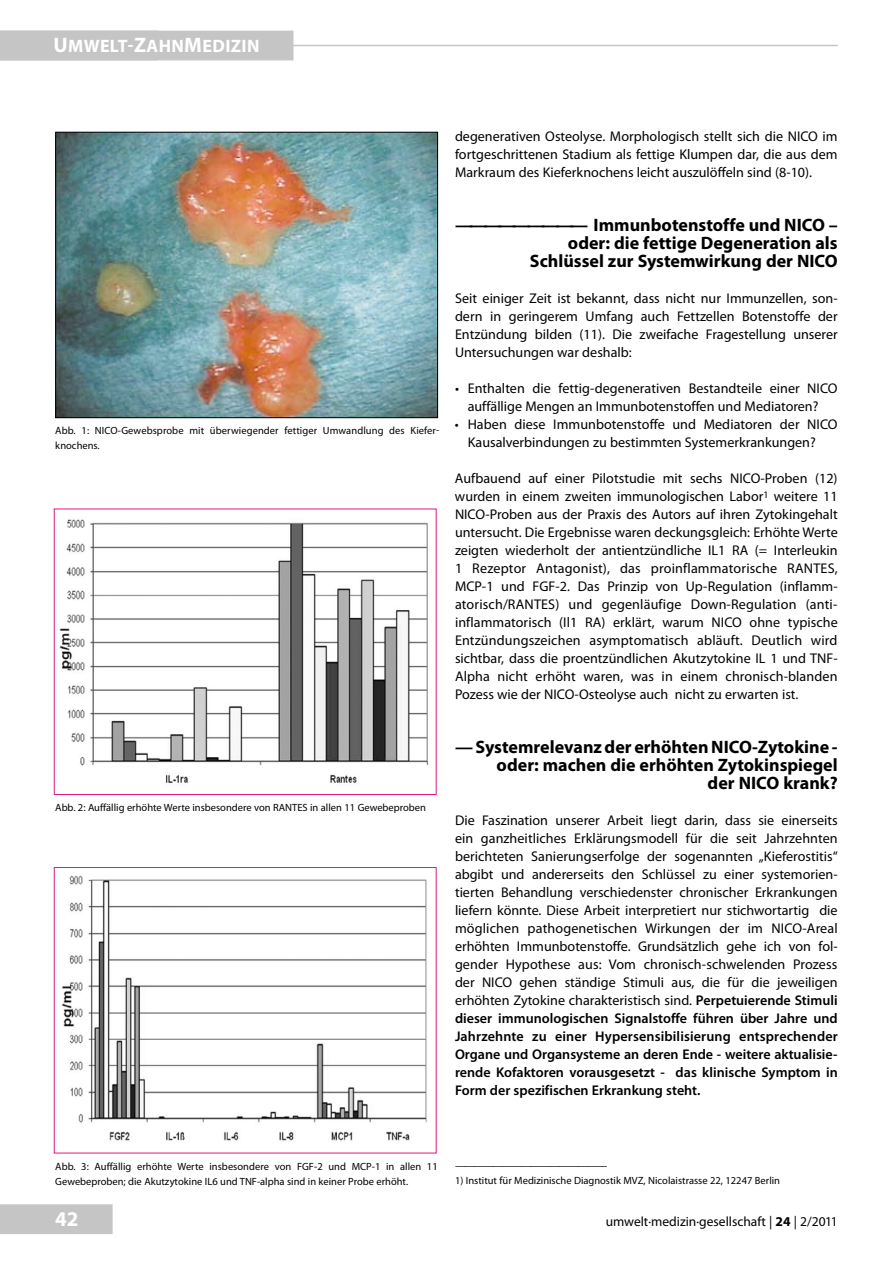
<style>
.page{position:relative;width:893px;height:1263px;background:#fff}
.page>*{position:absolute;margin:0;border:0;box-sizing:border-box;transform-origin:0 0}
.t1{font:700 21px "Myriad Pro";letter-spacing:.02em;color:#fff}
.t2{font:700 18px/18px "Myriad Pro";color:#000;text-align:right}
.t3{font:700 18px "Myriad Pro";letter-spacing:.02em;color:#fff}
.t4{font:14.1px/18px "Myriad Pro";color:#000;text-align:justify}
.t5{font:13.5px "Myriad Pro";color:#000}
.t6{font:10.5px/15px "Myriad Pro";color:#000}
.s1{font-size:21px}
.s2{font-weight:600}
.s3{font-weight:700}
</style>
<div class="page">
<hr style="left:55px;top:45px;width:783px;height:1px;background:#c5c5c5">
<div style="left:0;top:1204px;width:113px;height:30px;background:#c5c5c5"></div>
<div style="left:0;top:31px;width:293px;height:29px;background:#c5c5c5"></div>
<img style="left:57px;top:134px;width:379px;height:282px">
<div style="left:55px;top:132px;width:383px;height:286px;border:1px solid #000"></div>
<img style="left:60px;top:519px;width:368px;height:264px">
<img style="left:62px;top:875px;width:365px;height:266px">
<h1 class="t1" style="left:53px;top:32px;width:72px">thema</h1>
<p class="t3" style="left:53px;top:35px;width:208px"><span class="s1">U</span>mwelt-<span class="s1">Z</span>ahn<span class="s1">M</span>edizin</p>
<p class="t6" style="left:55px;top:423px;width:385px">Abb. 1: NICO-Gewebsprobe mit überwiegender fettiger Umwandlung des Kiefer&shy;knochens.</p>
<p class="t6" style="left:55px;top:800px;width:372px">Abb. 2: Auffällig erhöhte Werte insbesondere von RANTES in allen 11 Gewebeproben</p>
<p class="t4" style="left:455px;top:127px;width:384px">degenerativen Osteolyse. Morphologisch stellt sich die NICO im fortgeschrittenen Stadium als fettige Klumpen dar, die aus dem Markraum des Kieferknochens leicht auszulöffeln sind (8-10).</p>
<p class="t2" style="left:455px;top:215px;width:384px">————————— I mmunbotenstoffe und NI CO – oder: die fettige Degeneration als<br>Schlüssel zur Systemwirkung der NICO</p>
<p class="t4" style="left:455px;top:289px;width:384px">Seit einiger Zeit ist bekannt, dass nicht nur Immunzellen, son&shy;dern in geringerem Umfang auch Fettzellen Botenstoffe der Entzündung bilden (11). Die zweifache Fragestellung unserer Untersuchungen war deshalb:</p>
<p class="t4" style="left:455px;top:379px;width:384px;text-align:center">• Enthalten die fettig-degenerativen Bestandteile einer NICO auffällige Mengen an Immunbotenstoffen und Mediatoren?</p>
<p class="t4" style="left:468px;top:415px;width:371px;text-indent:-13px">• Haben diese Immunbotenstoffe und Mediatoren der NICO<br>Kausalverbindungen zu bestimmten Systemerkrankungen?</p>
<p class="t4" style="left:455px;top:469px;width:384px">Aufbauend auf einer Pilotstudie mit sechs NICO-Proben (12) wurden in einem zweiten immunologischen Labor<sup>1</sup> weitere 11<br>NICO-Proben aus der Praxis des Autors auf ihren Zytokingehalt untersucht. Die Ergebnisse waren deckungsgleich: Erhöhte Werte zeigten wiederholt der antientzündliche IL1 RA (= Interleukin 1 Rezeptor Antagonist), das proinflammatorische RANTES, MCP-1 und FGF-2. Das Prinzip von Up-Regulation (inflamm&shy;atorisch/RANTES) und gegenläufige Down-Regulation (anti&shy;inflammatorisch (Il1 RA) erklärt, warum NICO ohne typische Entzündungszeichen asymptomatisch abläuft. Deutlich wird sichtbar, dass die proentzündlichen Akutzytokine IL 1 und TNF-Alpha nicht erhöht waren, was in einem chronisch-blanden Pozess wie der NICO-Osteolyse auch nicht zu erwarten ist.</p>
<p class="t2" style="left:455px;top:737px;width:384px">— Systemrelevanz der erhöhten NICO-Zytokine - oder: machen die erhöhten Zytokinspiegel<br>der NICO krank?</p>
<p class="t4" style="left:455px;top:811px;width:384px">Die Faszination unserer Arbeit liegt darin, dass sie einerseits ein ganzheitliches Erklärungsmodell für die seit Jahrzehnten berichteten Sanierungserfolge der sogenannten „Kieferostitis“ abgibt und andererseits den Schlüssel zu einer systemorien&shy;tierten Behandlung verschiedenster chronischer Erkrankungen liefern könnte. Diese Arbeit interpretiert nur stichwortartig die möglichen pathogenetischen Wirkungen der im NICO-Areal erhöhten Immunbotenstoffe. Grundsätzlich gehe ich von fol&shy;gender Hypothese aus: Vom chronisch-schwelenden Prozess der NICO gehen ständige Stimuli aus, die für die jeweiligen erhöhten Zytokine charakteristisch sind. <span class="s2">Perpetuierende Stimuli dieser immunologischen Signalstoffe führen über Jahre und Jahrzehnte zu einer Hypersensibilisierung entsprechender Organe und Organsysteme an deren Ende - weitere aktualisie&shy;rende Kofaktoren vorausgesetzt - das klinische Symptom in Form der spezifischen Erkrankung steht.</span></p>
<p class="t6" style="left:55px;top:1158px;width:384px">Abb. 3: Auffällig erhöhte Werte insbesondere von FGF-2 und MCP-1 in allen 11<br>Gewebeproben; die Akutzytokine IL6 und TNF-alpha sind in keiner Probe erhöht.</p>
<p class="t6" style="left:455px;top:1158px;width:154px">————————————————</p>
<p class="t6" style="left:455px;top:1173px;width:327px">1) Institut für Medizinische Diagnostik MVZ, Nicolaistrasse 22, 12247 Berlin</p>
<h1 class="t1" style="left:55px;top:1205px;width:25px">42</h1>
<p class="t5" style="left:606px;top:1213px;width:233px">umwelt·medizin·gesellschaft | <span class="s3">24</span> | 2/2011</p>
</div>
